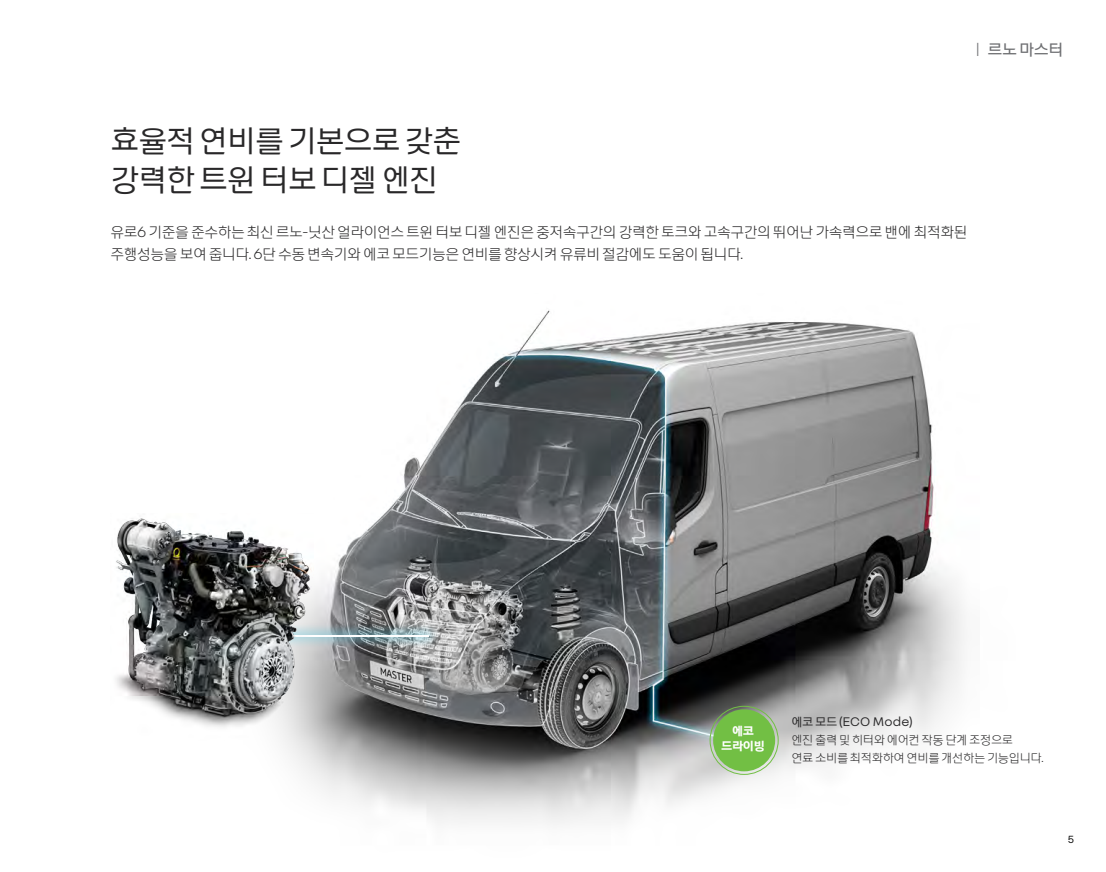
<style>
.page{position:relative;width:1106px;height:872px;background:#fff}
.page>*{position:absolute;margin:0;border:0;box-sizing:border-box;transform-origin:0 0}
.t1{font:34.5px/39px "Nouvel RKR";letter-spacing:-.03em;color:#292829}
.t2{font:18px "Nouvel RKR";color:#6d6e71}
.t3{font:300 16.5px/21.8px "Nouvel RKR";letter-spacing:-.03em;color:#292829}
.t4{font:300 13.5px/18px "Nouvel RKR";letter-spacing:-.03em;color:#292829}
.t5{font:13.5px "Nouvel RKR";letter-spacing:.005em;color:#292829}
.t6{font:700 13.5px/15px "Nouvel RKR";letter-spacing:-.03em;color:#fff;text-align:center}
.t7{font:11.25px "Nouvel R";color:#000}
.s1{font-weight:300;font-size:16.2px}
</style>
<div class="page">
<img style="left:282px;top:310px;width:683px;height:515px">
<div style="left:709px;top:706px;width:69px;height:68px;border:1px solid #72bf44;border-radius:50%"></div>
<div style="left:713px;top:709px;width:62px;height:62px;background:#72bf44;border-radius:50%"></div>
<svg style="left:313px;top:623px;width:127px;height:25px;background:#96a4a7"></svg>
<hr style="left:220px;top:635px;width:209px;height:1px;background:#fff">
<img style="left:116px;top:513px;width:197px;height:228px">
<p class="t2" style="left:975px;top:37px;width:90px"><span class="s1">|</span> 르노 마스터</p>
<h1 class="t1" style="left:111px;top:119px;width:352px">효율적 연비를 기본으로 갖춘 강력한 트윈 터보 디젤 엔진</h1>
<p class="t3" style="left:111px;top:220px;width:858px">유로6 기준을 준수하는 최신 르노-닛산 얼라이언스 트윈 터보 디젤 엔진은 중저속구간의 강력한 토크와 고속구간의 뛰어난 가속력으로 밴에 최적화된 주행성능을 보여 줍니다. 6단 수동 변속기와 에코 모드기능은 연비를 향상시켜 유류비 절감에도 도움이 됩니다.</p>
<p class="t6" style="left:721px;top:722px;width:46px">에코 드라이빙</p>
<p class="t5" style="left:791px;top:712px;width:123px">에코 모드 (ECO Mode)</p>
<p class="t4" style="left:791px;top:729px;width:254px">엔진 출력 및 히터와 에어컨 작동 단계 조정으로<br>연료 소비를 최적화하여 연비를 개선하는 기능입니다.</p>
<p class="t7" style="left:1067px;top:832px;width:8px">5</p>
</div>
